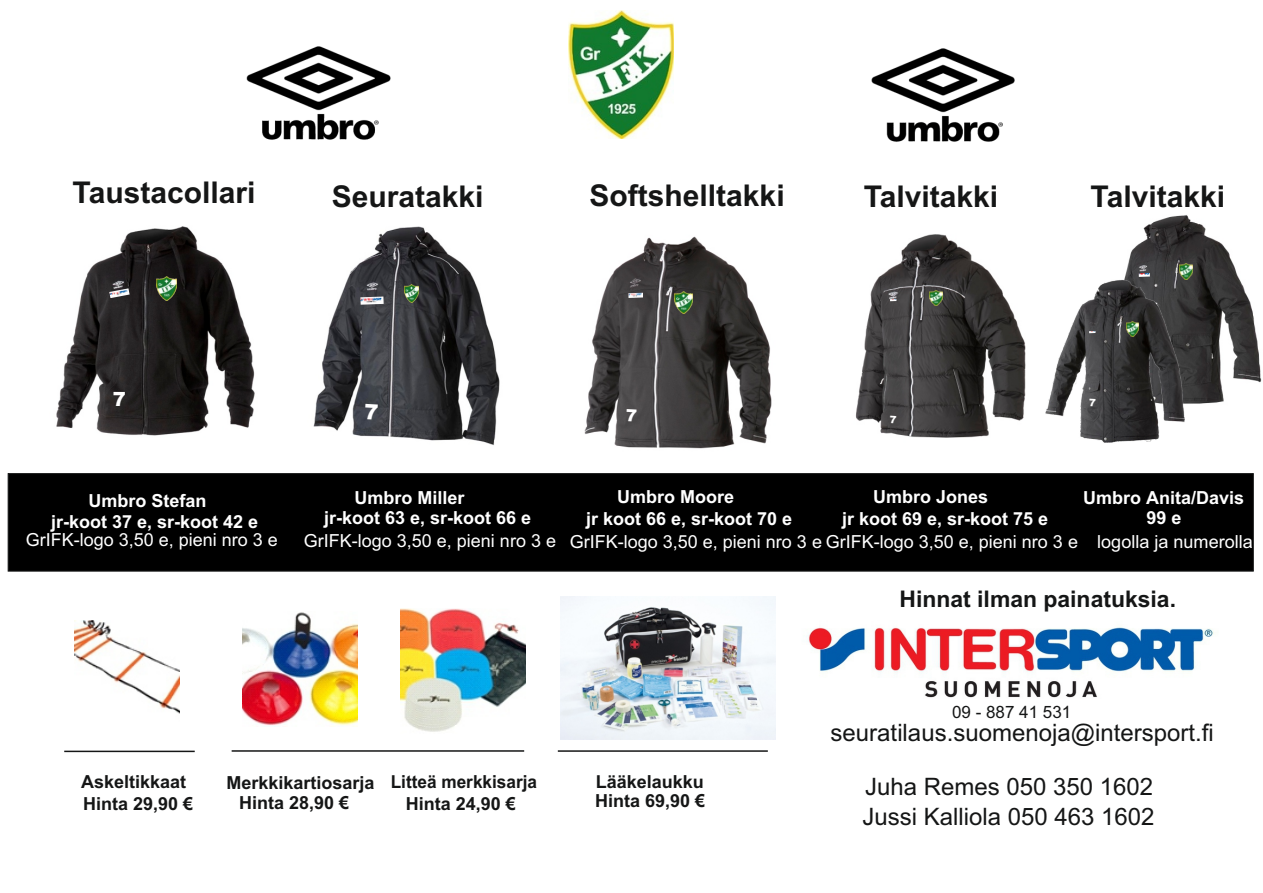
<style>
.page{position:relative;width:1263px;height:893px;background:#fff}
.page>*{position:absolute;margin:0;border:0;box-sizing:border-box;transform-origin:0 0}
.t1{font:700 30px "Arial";color:#151616}
.t2{font:24px/30px "Arial";color:#151616}
.t3{font:700 22.95px "Arial";color:#151616}
.t4{font:900 19.65px "Arial";color:#fff}
.t5{font:700 18px/20.1px "Arial";color:#fff}
.t6{font:18px "Arial";color:#fff}
.t7{font:700 18px/21.9px "Arial";color:#151616}
.t8{font:700 18px/21.8px "Arial";color:#151616;text-align:center;scale:.96 1}
.t9{font:17.1px "Arial";color:#151616}
</style>
<div class="page">
<img style="left:246px;top:46px;width:145px;height:94px">
<img style="left:871px;top:48px;width:144px;height:94px">
<div style="left:7px;top:473px;width:1247px;height:99px;background:#000"></div>
<img style="left:569px;top:11px;width:104px;height:127px">
<img style="left:808px;top:627px;width:406px;height:71px">
<hr style="left:232px;top:750px;width:292px;height:2px;background:#151616">
<hr style="left:64px;top:751px;width:131px;height:1px;background:#151616">
<hr style="left:558px;top:750px;width:210px;height:2px;background:#151616">
<img style="left:56px;top:226px;width:199px;height:210px">
<img style="left:157px;top:276px;width:19px;height:25px">
<img style="left:109px;top:288px;width:21px;height:10px">
<img style="left:313px;top:226px;width:187px;height:220px">
<img style="left:404px;top:285px;width:15px;height:18px">
<img style="left:360px;top:297px;width:24px;height:8px">
<img style="left:584px;top:236px;width:188px;height:213px">
<img style="left:675px;top:292px;width:17px;height:22px">
<img style="left:628px;top:293px;width:15px;height:5px">
<img style="left:1124px;top:215px;width:138px;height:189px">
<img style="left:1180px;top:264px;width:13px;height:16px">
<svg style="left:1139px;top:273px;width:11px;height:4px"></svg>
<img style="left:74px;top:621px;width:105px;height:93px">
<img style="left:243px;top:612px;width:114px;height:114px">
<img style="left:400px;top:609px;width:125px;height:123px">
<img style="left:561px;top:597px;width:215px;height:142px">
<img style="left:1046px;top:280px;width:138px;height:163px">
<img style="left:1126px;top:321px;width:12px;height:16px">
<svg style="left:1089px;top:331px;width:6px;height:2px"></svg>
<img style="left:855px;top:234px;width:171px;height:204px">
<img style="left:929px;top:290px;width:13px;height:16px">
<svg style="left:890px;top:299px;width:6px;height:2px"></svg>
<svg style="left:365px;top:404px;width:13px;height:16px"></svg>
<svg style="left:626px;top:409px;width:11px;height:13px"></svg>
<svg style="left:1089px;top:398px;width:7px;height:8px"></svg>
<svg style="left:890px;top:416px;width:6px;height:7px"></svg>
<h1 class="t1" style="left:73px;top:181px;width:184px">Taustacollari</h1>
<h1 class="t1" style="left:332px;top:185px;width:153px">Seuratakki</h1>
<h1 class="t1" style="left:590px;top:184px;width:197px">Softshelltakki</h1>
<h1 class="t1" style="left:1090px;top:185px;width:136px">Talvitakki</h1>
<h1 class="t1" style="left:864px;top:185px;width:136px">Talvitakki</h1>
<p class="t4" style="left:113px;top:392px;width:15px">7</p>
<p class="t5" style="left:51px;top:492px;width:209px;line-height:20.7px;text-indent:37px">Umbro Stefan jr-koot 37 e, sr-koot 42 e</p>
<p class="t6" style="left:26px;top:533px;width:254px">GrIFK-logo 3,50 e, pieni nro 3 e</p>
<p class="t5" style="left:586px;top:488px;width:208px;line-height:21.5px;text-indent:31px">Umbro Moore<br>jr koot 66 e, sr-koot 70 e</p>
<p class="t5" style="left:842px;top:488px;width:208px;line-height:21.5px;text-indent:31px">Umbro Jones<br>jr koot 69 e, sr-koot 75 e</p>
<p class="t5" style="left:324px;top:489px;width:209px;text-indent:30px">Umbro Miller<br>jr-koot 63 e, sr-koot 66 e</p>
<p class="t5" style="left:1083px;top:489px;width:163px;text-align:center">Umbro Anita/Davis<br>99 e</p>
<p class="t6" style="left:304px;top:534px;width:776px">GrIFK-logo 3,50 e, pieni nro 3 e GrIFK-logo 3,50 e, pieni nro 3 e GrIFK-logo 3,50 e, pieni nro 3 e</p>
<p class="t6" style="left:1097px;top:535px;width:157px">logolla ja numerolla</p>
<p class="t3" style="left:899px;top:590px;width:278px">Hinnat ilman painatuksia.</p>
<p class="t7" style="left:81px;top:772px;width:114px">Askeltikkaat<br>Hinta 29,90 €</p>
<p class="t7" style="left:239px;top:774px;width:137px;line-height:20.5px;text-indent:-13px">Merkkikartiosarja<br>Hinta 28,90 €</p>
<p class="t8" style="left:391px;top:772px;width:154px">Litteä merkkisarja<br>Hinta 24,90 €</p>
<p class="t7" style="left:595px;top:773px;width:112px;line-height:19px">Lääkelaukku<br>Hinta 69,90 €</p>
<p class="t9" style="left:952px;top:705px;width:121px">09 - 887 41 531</p>
<h2 class="t2" style="left:831px;top:720px;width:385px">seuratilaus.suomenoja@intersport.fi</h2>
<h2 class="t2" style="left:862px;top:774px;width:294px">Juha Remes 050 350 1602<br>Jussi Kalliola 050 463 1602</h2>
</div>
